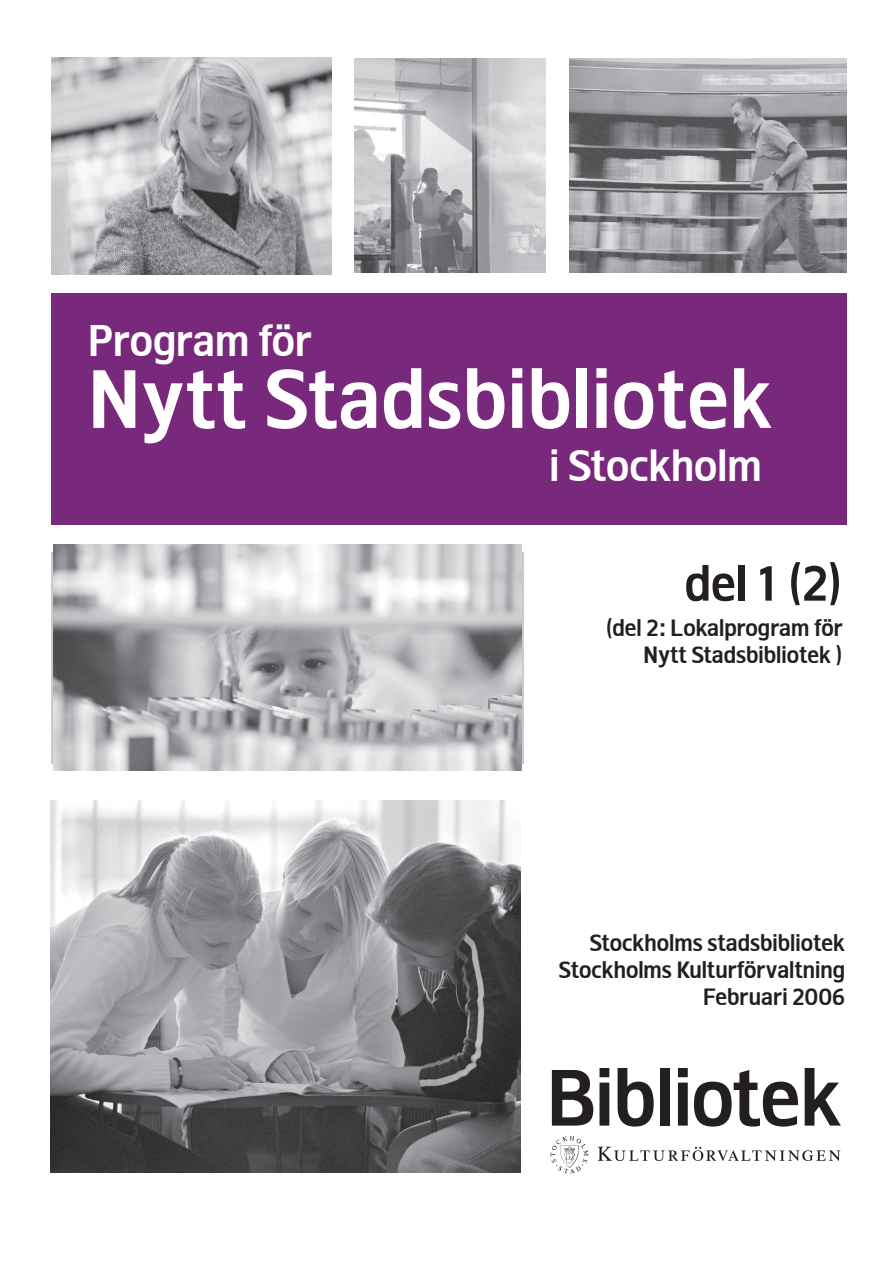
<style>
.page{position:relative;width:893px;height:1263px;background:#fff}
.page>*{position:absolute;margin:0;border:0;box-sizing:border-box;transform-origin:0 0}
.t1{font:85.5px "Biblio";letter-spacing:.01em;color:#fff}
.t2{font:51px "Biblio";color:#231f20}
.t3{font:45px "Biblio";color:#fff}
.t4{font:24px/27px "Biblio";color:#231f20;text-align:right}
</style>
<div class="page">
<div style="left:51px;top:293px;width:795px;height:232px;background:#79297b"></div>
<svg style="left:552px;top:1070px;width:41px;height:55px"></svg>
<svg style="left:599px;top:1068px;width:10px;height:57px"></svg>
<svg style="left:618px;top:1068px;width:36px;height:58px"></svg>
<div style="left:660px;top:1068px;width:10px;height:57px;background:#231f20"></div>
<svg style="left:678px;top:1068px;width:10px;height:57px"></svg>
<svg style="left:694px;top:1070px;width:104px;height:56px"></svg>
<svg style="left:805px;top:1068px;width:36px;height:57px"></svg>
<svg style="left:598px;top:1147px;width:243px;height:14px"></svg>
<svg style="left:551px;top:1136px;width:37px;height:37px"></svg>
<img style="left:51px;top:58px;width:281px;height:216px">
<img style="left:53px;top:544px;width:468px;height:226px">
<img style="left:354px;top:58px;width:191px;height:214px">
<img style="left:569px;top:59px;width:277px;height:213px">
<img style="left:50px;top:800px;width:471px;height:373px">
<h3 class="t3" style="left:88px;top:316px;width:226px">Program för</h3>
<h1 class="t1" style="left:88px;top:351px;width:686px">Nytt Stadsbibliotek</h1>
<h3 class="t3" style="left:550px;top:441px;width:214px">i Stockholm</h3>
<h2 class="t2" style="left:685px;top:555px;width:160px">del 1 (2)</h2>
<p class="t4" style="left:605px;top:614px;width:239px">(del 2: Lokalprogram för<br>Nytt Stadsbibliotek )</p>
<p class="t4" style="left:559px;top:929px;width:288px">Stockholms stadsbibliotek<br>Stockholms Kulturförvaltning<br>Februari 2006</p>
</div>
